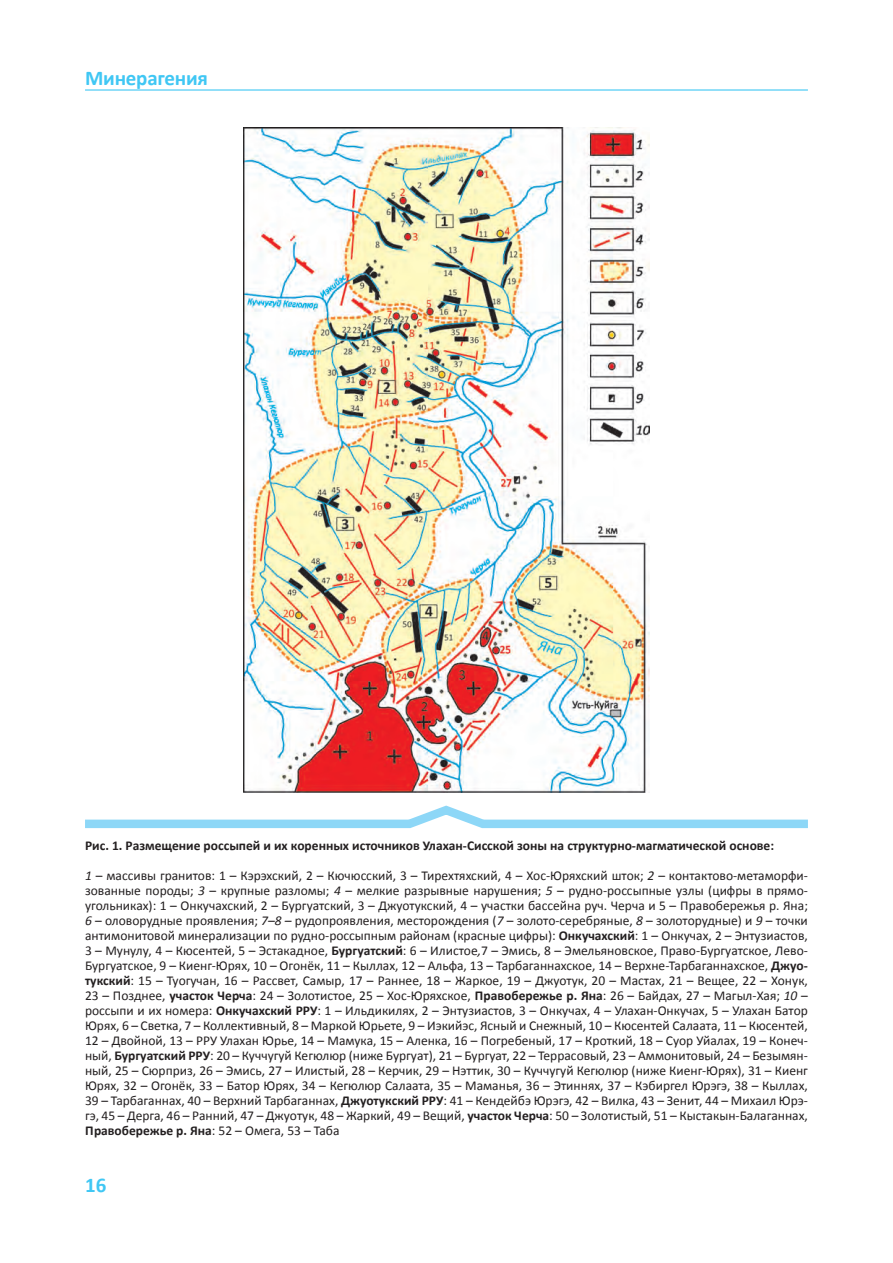
<style>
.page{position:relative;width:893px;height:1263px;background:#fff}
.page>*{position:absolute;margin:0;border:0;box-sizing:border-box;transform-origin:0 0}
.t1{font:700 21px "Calibri";letter-spacing:-.01em;color:#40c7f4}
.t2{font:13.5px/15px "Calibri";color:#231f20;text-align:justify}
.t3{font:700 13.5px "Calibri";color:#231f20}
.s1{font-style:italic}
.s2{font-weight:700}
</style>
<div class="page">
<hr style="left:85px;top:89px;width:723px;height:2px;background:#40c7f4">
<svg style="left:85px;top:805px;width:723px;height:24px"></svg>
<img style="left:244px;top:128px;width:405px;height:664px">
<p class="t1" style="left:85px;top:65px;width:125px">Минерагения</p>
<p class="t3" style="left:85px;top:837px;width:691px">Рис. 1. Размещение россыпей и их коренных источников Улахан-Сисской зоны на структурно-магматической основе:</p>
<p class="t2" style="left:85px;top:868px;width:724px"><span class="s1">1</span> – массивы гранитов: 1 – Кэрэхский, 2 – Кючюсский, 3 – Тирехтяхский, 4 – Хос-Юряхский шток; <span class="s1">2</span> – контактово-метаморфи&shy;зованные породы; <span class="s1">3</span> – крупные разломы; <span class="s1">4</span> – мелкие разрывные нарушения; <span class="s1">5</span> – рудно-россыпные узлы (цифры в прямо&shy;угольниках): 1 – Онкучахский, 2 – Бургуатский, 3 – Джуотукский, 4 – участки бассейна руч. Черча и 5 – Правобережья р. Яна; <span class="s1">6</span> – оловорудные проявления; <span class="s1">7–8 –</span> рудопроявления, месторождения (<span class="s1">7</span> – золото-серебряные, <span class="s1">8</span> – золоторудные) и <span class="s1">9</span> – точки антимонитовой минерализации по рудно-россыпным районам (красные цифры): <span class="s2">Онкучахский</span>: 1 – Онкучах, 2 – Энтузиастов, 3 – Мунулу, 4 – Кюсентей, 5 – Эстакадное, <span class="s2">Бургуатский</span>: 6 – Илистое<span class="s1">,</span>7 – Эмись, 8 – Эмельяновское, Право-Бургуатское, Лево-Бургуатское, 9 – Киенг-Юрях, 10 – Огонёк, 11 – Кыллах, 12 – Альфа, 13 – Тарбаганнахское, 14 – Верхне-Тарбаганнахское, <span class="s2">Джуо&shy;тукский</span>: 15 – Туогучан, 16 – Рассвет, Самыр, 17 – Раннее, 18 – Жаркое, 19 – Джуотук, 20 – Мастах, 21 – Вещее, 22 – Хонук, 23 – Позднее, <span class="s2">участок Черча</span>: 24 – Золотистое, 25 – Хос-Юряхское, <span class="s2">Правобережье р. Яна</span>: 26 – Байдах, 27 – Магыл-Хая; <span class="s1">10</span> – россыпи и их номера: <span class="s2">Онкучахский РРУ</span>: 1 – Ильдикилях, 2 – Энтузиастов, 3 – Онкучах, 4 – Улахан-Онкучах, 5 – Улахан Батор Юрях, 6 – Светка, 7 – Коллективный, 8 – Маркой Юрьете, 9 – Иэкийэс, Ясный и Снежный, 10 – Кюсентей Салаата, 11 – Кюсентей, 12 – Двойной, 13 – РРУ Улахан Юрье, 14 – Мамука, 15 – Аленка, 16 – Погребеный, 17 – Кроткий, 18 – Суор Уйалах, 19 – Конеч&shy;ный, <span class="s2">Бургуатский РРУ</span>: 20 – Куччугуй Кегюлюр (ниже Бургуат), 21 – Бургуат, 22 – Террасовый, 23 – Аммонитовый, 24 – Безымян&shy;ный, 25 – Сюрприз, 26 – Эмись, 27 – Илистый, 28 – Керчик, 29 – Нэттик, 30 – Куччугуй Кегюлюр (ниже Киенг-Юрях), 31 – Киенг Юрях, 32 – Огонёк, 33 – Батор Юрях, 34 – Кегюлюр Салаата, 35 – Маманья, 36 – Этиннях, 37 – Кэбиргел Юрэгэ, 38 – Кыллах, 39 – Тарбаганнах, 40 – Верхний Тарбаганнах, <span class="s2">Джуотукский РРУ</span>: 41 – Кендейбэ Юрэгэ, 42 – Вилка, 43 – Зенит, 44 – Михаил Юрэ&shy;гэ, 45 – Дерга, 46 – Ранний, 47 – Джуотук, 48 – Жаркий, 49 – Вещий, <span class="s2">участок Черча</span>: 50 – Золотистый, 51 – Кыстакын-Балаганнах, <span class="s2">Правобережье р. Яна</span>: 52 – Омега, 53 – Таба</p>
<p class="t1" style="left:85px;top:1171px;width:23px">16</p>
</div>
